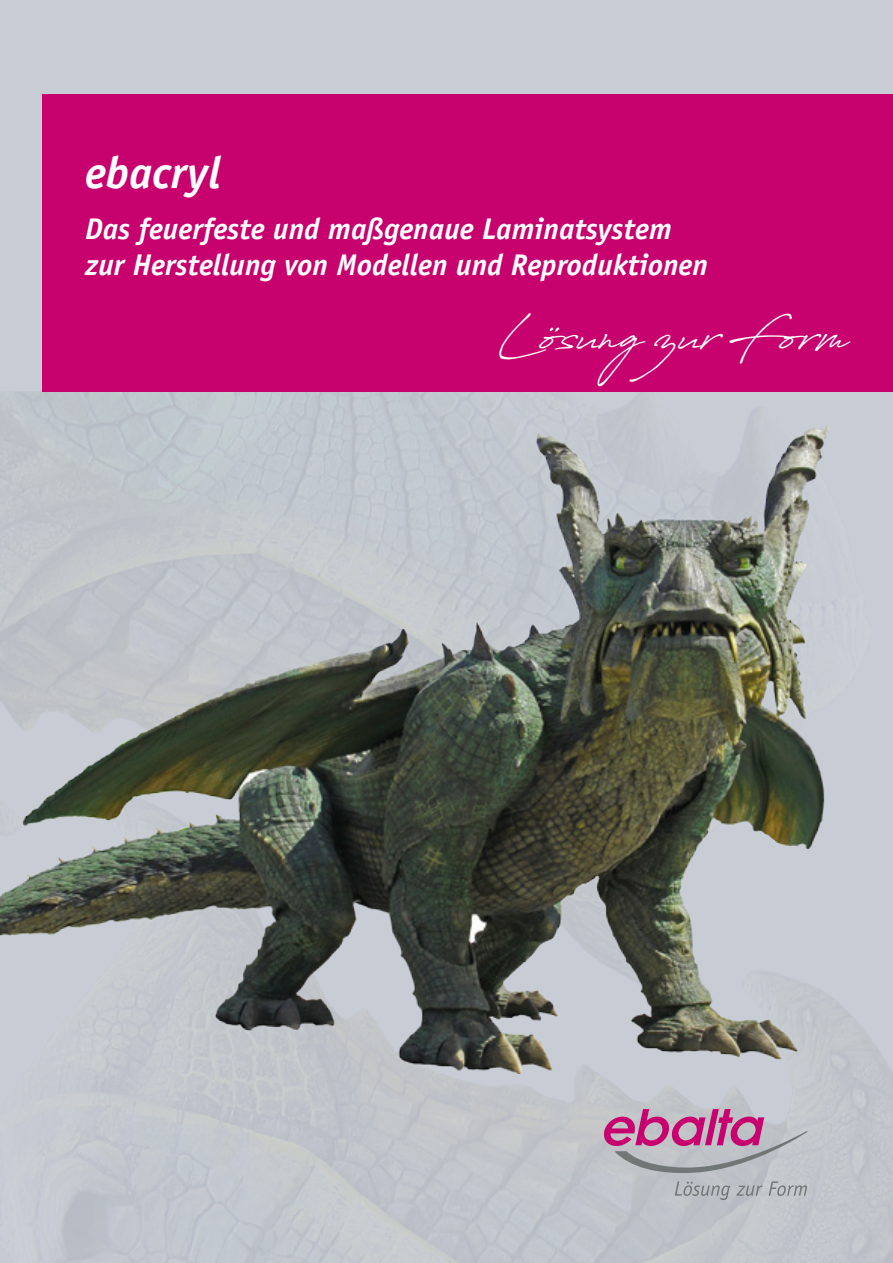
<style>
.page{position:relative;width:893px;height:1263px;background:#c7ccd5}
.page>*{position:absolute;margin:0;border:0;box-sizing:border-box;transform-origin:0 0}
.t1{font:49.2px "Antro Vectra Bolder";color:#fff}
.t2{font:italic 700 45px "Officina Sans";color:#fff}
.t3{font:italic 700 30px/36px "Officina Sans";color:#fff}
</style>
<div class="page">
<img style="left:0;top:391px;width:893px;height:213px">
<img style="left:38px;top:995px;width:855px;height:268px">
<div style="left:43px;top:94px;width:850px;height:297px;background:#c7016e"></div>
<img style="left:0;top:423px;width:828px;height:650px">
<svg style="left:604px;top:1109px;width:204px;height:65px"></svg>
<svg style="left:675px;top:1181px;width:132px;height:18px"></svg>
<h2 class="t2" style="left:85px;top:146px;width:137px">ebacryl</h2>
<p class="t3" style="left:85px;top:211px;width:624px">Das feuerfeste und maßgenaue Laminatsystem zur Herstellung von Modellen und Reproduktionen</p>
<h1 class="t1" style="left:498px;top:301px;width:350px">Lösungzur Form</h1>
</div>
